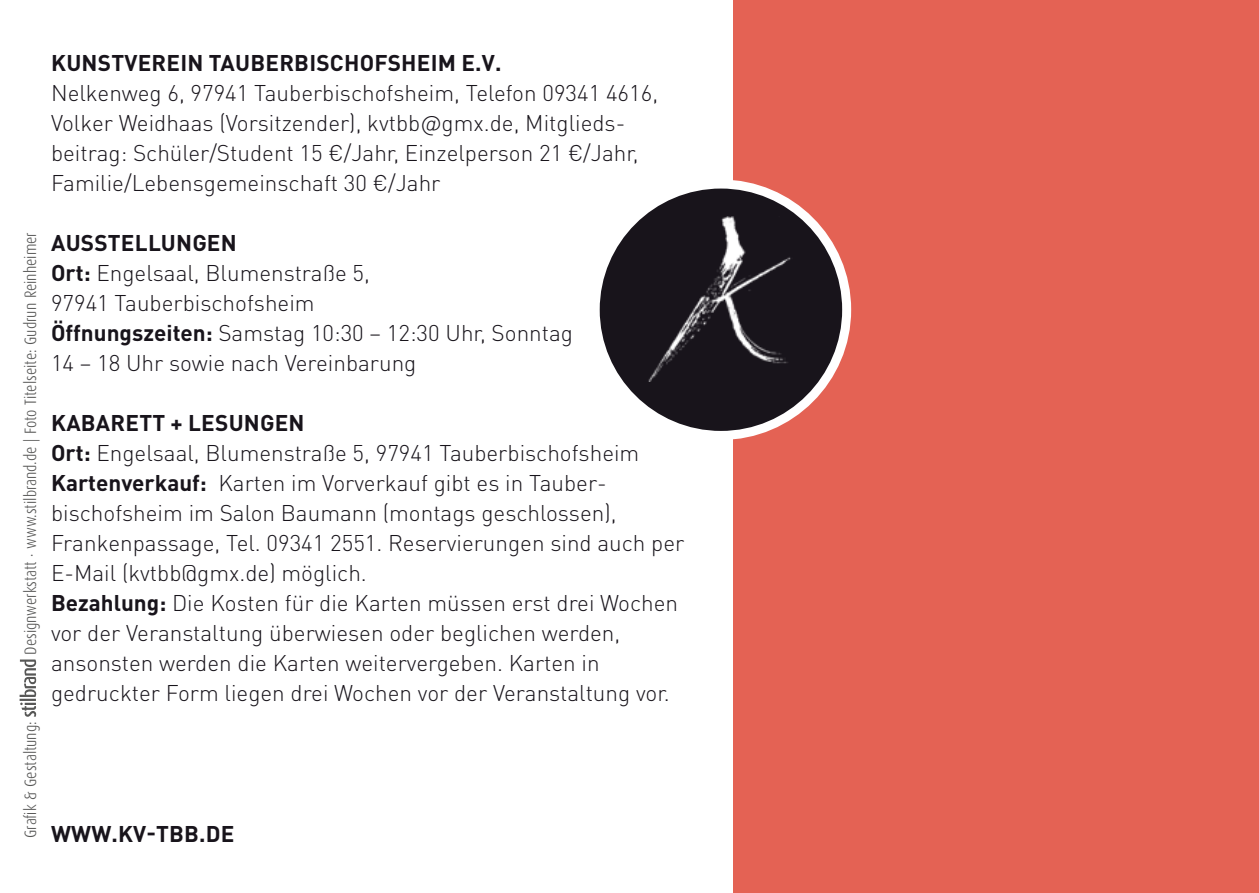
<style>
.page{position:relative;width:1259px;height:893px;background:#fff}
.page>*{position:absolute;margin:0;border:0;box-sizing:border-box;transform-origin:0 0}
.t1{font:300 22.5px/30px "DIN Pro";color:#18141b}
.t2{font:700 22.5px "DIN Pro";letter-spacing:.01em;color:#18141b}
.t3{font:300 16.5px "Dax Condensed";color:#575756}
.s1{font-weight:700}
</style>
<div class="page">
<div style="left:733px;top:0;width:526px;height:893px;background:#e46254"></div>
<div style="left:595px;top:184px;width:251px;height:251px;background:#18141b;border-radius:50%"></div>
<div style="left:591px;top:180px;width:260px;height:260px;border:9px solid #fff;border-radius:50%"></div>
<img style="left:648px;top:216px;width:143px;height:165px">
<svg style="left:20px;top:659px;width:16px;height:58px"></svg>
<p class="t3" style="left:21px;top:655px;width:424px;rotate:-90deg">Designwerkstatt · www.stilbrand.de | Foto Titelseite: Gudrun Reinheimer</p>
<p class="t3" style="left:21px;top:838px;width:118px;rotate:-90deg">Grafik &amp; Gestaltung:</p>
<p class="t2" style="left:51px;top:47px;width:452px">KUNSTVEREIN TAUBERBISCHOFSHEIM E.V.</p>
<p class="t1" style="left:51px;top:77px;width:608px">Nelkenweg 6, 97941 Tauberbischofsheim, Telefon 09341 4616, Volker Weidhaas (Vorsitzender), kvtbb@gmx.de, Mitglieds&shy;beitrag: Schüler/Student 15 €/Jahr, Einzelperson 21 €/Jahr, Familie/Lebensgemeinschaft 30 €/Jahr</p>
<p class="t1" style="left:51px;top:227px;width:523px"><span class="s1">AUSSTELLUNGEN<br>Ort:</span> Engelsaal, Blumenstraße 5,<br>97941 Tauberbischofsheim<br><span class="s1">Öffnungszeiten:</span> Samstag 10:30 – 12:30 Uhr, Sonntag<br>14 – 18 Uhr sowie nach Vereinbarung</p>
<p class="t1" style="left:51px;top:407px;width:635px"><span class="s1">KABARETT + LESUNGEN<br>Ort:</span> Engelsaal, Blumenstraße 5, 97941 Tauberbischofsheim <span class="s1">Kartenverkauf:</span> Karten im Vorverkauf gibt es in Tauber&shy;bischofsheim im Salon Baumann (montags geschlossen), Frankenpassage, Tel. 09341 2551. Reservierungen sind auch per E-Mail (kvtbb@gmx.de) möglich.<br><span class="s1">Bezahlung:</span> Die Kosten für die Karten müssen erst drei Wochen vor der Veranstaltung überwiesen oder beglichen werden, ansonsten werden die Karten weitervergeben. Karten in gedruckter Form liegen drei Wochen vor der Veranstaltung vor.</p>
<p class="t2" style="left:51px;top:818px;width:185px">WWW.KV-TBB.DE</p>
</div>
